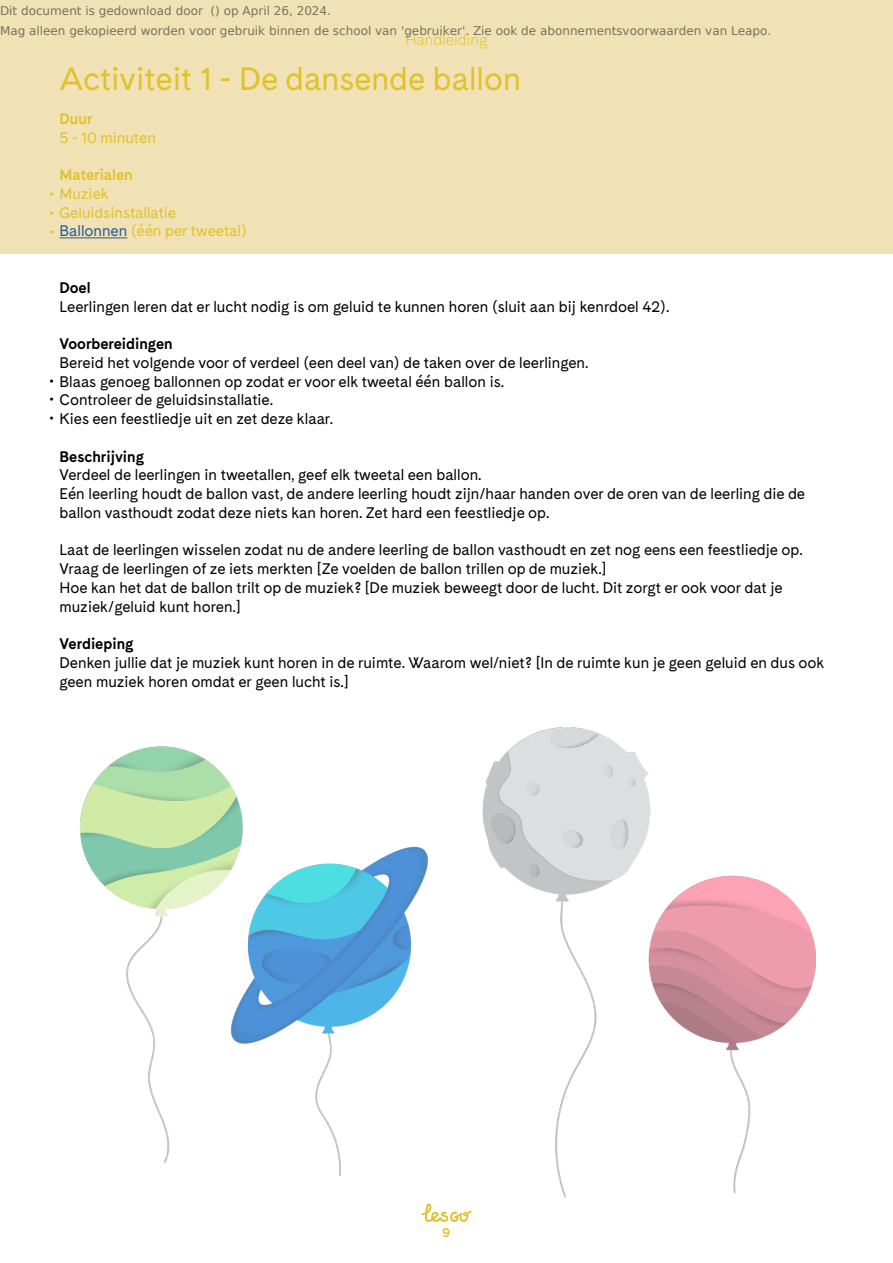
<style>
.page{position:relative;width:893px;height:1263px;background:#fff}
.page>*{position:absolute;margin:0;border:0;box-sizing:border-box;transform-origin:0 0}
.t1{font:30px "Cadiz";color:#e1c22b}
.t2{font:14.25px/18.8px "Cadiz";color:#000}
.t3{font:14.25px "Cadiz";color:#e1c22b}
.t4{font:700 14.25px "Cadiz";color:#000}
.t5{font:700 14.25px "Cadiz";color:#e1c22b}
.t6{font:300 14.25px "Cadiz";color:#e1c22b}
.t7{font:12px/20.4px "DejaVu Sans";color:rgb(0 0 0/.5)}
.t8{font:700 12px "Cadiz";color:#e1c22b}
.s1{color:#275b9b}
</style>
<div class="page">
<div style="left:0;top:0;width:893px;height:254px;background:#f0e2b5"></div>
<hr style="left:60px;top:238px;width:67px;height:1px;background:#275b9b">
<img style="left:81px;top:746px;width:347px;height:429px">
<img style="left:482px;top:728px;width:333px;height:470px">
<svg style="left:421px;top:1203px;width:51px;height:19px"></svg>
<p class="t7" style="left:0;top:0;width:773px">Dit document is gedownload door () op April 26, 2024.<br>Mag alleen gekopieerd worden voor gebruik binnen de school van 'gebruiker'. Zie ook de abonnementsvoorwaarden van Leapo.</p>
<p class="t6" style="left:406px;top:30px;width:83px">Handleiding</p>
<h1 class="t1" style="left:60px;top:57px;width:463px">Activiteit 1 - De dansende ballon</h1>
<p class="t5" style="left:60px;top:108px;width:34px">Duur</p>
<p class="t3" style="left:60px;top:127px;width:98px">5 - 10 minuten</p>
<p class="t5" style="left:60px;top:165px;width:75px">Materialen</p>
<p class="t3" style="left:49px;top:184px;width:61px">• Muziek</p>
<p class="t3" style="left:49px;top:202px;width:128px">• Geluidsinstallatie</p>
<p class="t3" style="left:49px;top:221px;width:199px">• <span class="s1">Ballonnen</span> (één per tweetal)</p>
<p class="t4" style="left:60px;top:277px;width:33px">Doel</p>
<p class="t2" style="left:60px;top:297px;width:611px">Leerlingen leren dat er lucht nodig is om geluid te kunnen horen (sluit aan bij kenrdoel 42).</p>
<p class="t4" style="left:60px;top:333px;width:115px">Voorbereidingen</p>
<p class="t2" style="left:60px;top:353px;width:530px">Bereid het volgende voor of verdeel (een deel van) de taken over de leerlingen.</p>
<p class="t2" style="left:49px;top:372px;width:456px">• Blaas genoeg ballonnen op zodat er voor elk tweetal één ballon is.</p>
<p class="t2" style="left:49px;top:391px;width:225px">• Controleer de geluidsinstallatie.</p>
<p class="t2" style="left:49px;top:410px;width:285px">• Kies een feestliedje uit en zet deze klaar.</p>
<p class="t4" style="left:60px;top:446px;width:86px">Beschrijving</p>
<p class="t2" style="left:60px;top:466px;width:747px">Verdeel de leerlingen in tweetallen, geef elk tweetal een ballon.<br>Eén leerling houdt de ballon vast, de andere leerling houdt zijn/haar handen over de oren van de leerling die de ballon vasthoudt zodat deze niets kan horen. Zet hard een feestliedje op.</p>
<p class="t2" style="left:60px;top:541px;width:745px">Laat de leerlingen wisselen zodat nu de andere leerling de ballon vasthoudt en zet nog eens een feestliedje op.<br>Vraag de leerlingen of ze iets merkten [Ze voelden de ballon trillen op de muziek.]<br>Hoe kan het dat de ballon trilt op de muziek? [De muziek beweegt door de lucht. Dit zorgt er ook voor dat je muziek/geluid kunt horen.]</p>
<p class="t4" style="left:60px;top:633px;width:75px">Verdieping</p>
<p class="t2" style="left:60px;top:653px;width:766px">Denken jullie dat je muziek kunt horen in de ruimte. Waarom wel/niet? [In de ruimte kun je geen geluid en dus ook geen muziek horen omdat er geen lucht is.]</p>
<p class="t8" style="left:443px;top:1224px;width:9px">9</p>
</div>
